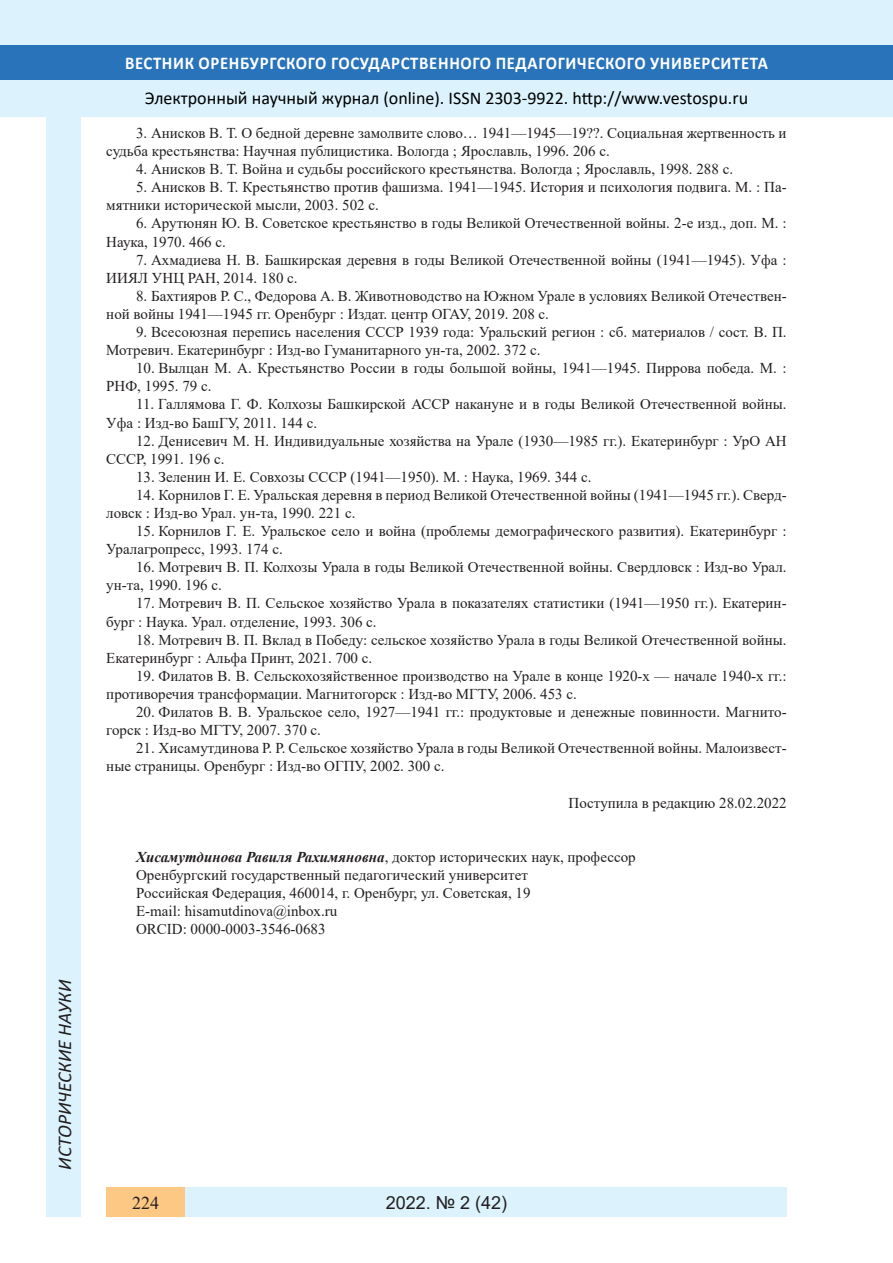
<style>
.page{position:relative;width:893px;height:1263px;background:#fff}
.page>*{position:absolute;margin:0;border:0;box-sizing:border-box;transform-origin:0 0}
.t1{font:italic 19.5px "Calibri";color:#231f20}
.t2{font:18px "Calibri";color:#000}
.t3{font:700 18px "Calibri";letter-spacing:.04em;color:#fff;scale:.93 1}
.t4{font:18px "Arial";color:#231f20}
.t5{font:700 18px "Book Antiqua";color:#231f20}
.t6{font:18px "Times New Roman";color:#231f20}
.литература{font:15px/18.1px "Times New Roman";color:#231f20}
.s1{font-weight:700;font-style:italic}
</style>
<div class="page">
<div style="left:0;top:0;width:893px;height:116px;background:#dcf2fc"></div>
<div style="left:0;top:45px;width:893px;height:34px;background:#2873ba"></div>
<div style="left:106px;top:1188px;width:681px;height:29px;background:#dcf2fc"></div>
<div style="left:106px;top:1188px;width:79px;height:29px;background:#fdc784"></div>
<div style="left:47px;top:116px;width:34px;height:1101px;background:#dcf2fc"></div>
<h1 class="t1" style="left:51px;top:1179px;width:279px;rotate:-90deg">03.00.00 БИОЛОГИЧЕСКИЕ НАУКИ</h1>
<h1 class="t1" style="left:51px;top:1170px;width:192px;rotate:-90deg">ИСТОРИЧЕСКИЕ НАУКИ</h1>
<p class="t3" style="left:125px;top:50px;width:693px">ВЕСТНИК ОРЕНБУРГСКОГО ГОСУДАРСТВЕННОГО ПЕДАГОГИЧЕСКОГО УНИВЕРСИТЕТА</p>
<p class="t2" style="left:145px;top:85px;width:605px">Электронный научный журнал (online). ISSN 2303-9922. http://www.vestospu.ru</p>
<p class="t2" style="left:388px;top:85px;width:13px">O</p>
<p class="t2" style="left:583px;top:85px;width:13px">t</p>
<p class="t2" style="left:583px;top:85px;width:13px">t</p>
<p class="литература" style="left:106px;top:123px;width:682px;text-indent:30px">3. Анисков В. Т. О бедной деревне замолвите слово… 1941—1945—19??. Социальная жертвенность и судьба крестьянства: Научная публицистика. Вологда ; Ярославль, 1996. 206 с.</p>
<p class="литература" style="left:136px;top:160px;width:598px">4. Анисков В. Т. Война и судьбы российского крестьянства. Вологда ; Ярославль, 1998. 288 с.</p>
<p class="литература" style="left:106px;top:178px;width:682px;text-indent:30px">5. Анисков В. Т. Крестьянство против фашизма. 1941—1945. История и психология подвига. М. : Па&shy;мятники исторической мысли, 2003. 502 с.</p>
<p class="литература" style="left:106px;top:214px;width:682px;text-indent:30px">6. Арутюнян Ю. В. Советское крестьянство в годы Великой Отечественной войны. 2-е изд., доп. М. :<br>Наука, 1970. 466 с.</p>
<p class="литература" style="left:106px;top:250px;width:682px;text-indent:30px">7. Ахмадиева Н. В. Башкирская деревня в годы Великой Отечественной войны (1941—1945). Уфа :<br>ИИЯЛ УНЦ РАН, 2014. 180 с.</p>
<p class="литература" style="left:106px;top:286px;width:682px;text-indent:30px">8. Бахтияров Р. С., Федорова А. В. Животноводство на Южном Урале в условиях Великой Отечествен&shy;ной войны 1941—1945 гг. Оренбург : Издат. центр ОГАУ, 2019. 208 с.</p>
<p class="литература" style="left:106px;top:322px;width:682px;text-indent:30px">9. Всесоюзная перепись населения СССР 1939 года: Уральский регион : сб. материалов / сост. В. П.<br>Мотревич. Екатеринбург : Изд-во Гуманитарного ун-та, 2002. 372 с.</p>
<p class="литература" style="left:106px;top:359px;width:682px;text-indent:30px">10. Вылцан М. А. Крестьянство России в годы большой войны, 1941—1945. Пиррова победа. М. :<br>РНФ, 1995. 79 с.</p>
<p class="литература" style="left:106px;top:395px;width:682px;text-indent:30px">11. Галлямова Г. Ф. Колхозы Башкирской АССР накануне и в годы Великой Отечественной войны.<br>Уфа : Изд-во БашГУ, 2011. 144 с.</p>
<p class="литература" style="left:106px;top:431px;width:682px;text-indent:30px">12. Денисевич М. Н. Индивидуальные хозяйства на Урале (1930—1985 гг.). Екатеринбург : УрО АН<br>СССР, 1991. 196 с.</p>
<p class="литература" style="left:136px;top:467px;width:457px">13. Зеленин И. Е. Совхозы СССР (1941—1950). М. : Наука, 1969. 344 с.</p>
<p class="литература" style="left:106px;top:485px;width:682px;text-indent:30px">14. Корнилов Г. Е. Уральская деревня в период Великой Отечественной войны (1941—1945 гг.). Сверд&shy;ловск : Изд-во Урал. ун-та, 1990. 221 с.</p>
<p class="литература" style="left:106px;top:521px;width:682px;text-indent:30px">15. Корнилов Г. Е. Уральское село и война (проблемы демографического развития). Екатеринбург :<br>Уралагропресс, 1993. 174 с.</p>
<p class="литература" style="left:106px;top:558px;width:682px;text-indent:30px">16. Мотревич В. П. Колхозы Урала в годы Великой Отечественной войны. Свердловск : Изд-во Урал. ун-та, 1990. 196 с.</p>
<p class="литература" style="left:106px;top:594px;width:682px;text-indent:30px">17. Мотревич В. П. Сельское хозяйство Урала в показателях статистики (1941—1950 гг.). Екатерин&shy;бург : Наука. Урал. отделение, 1993. 306 с.</p>
<p class="литература" style="left:106px;top:630px;width:682px;text-indent:30px">18. Мотревич В. П. Вклад в Победу: сельское хозяйство Урала в годы Великой Отечественной войны.<br>Екатеринбург : Альфа Принт, 2021. 700 с.</p>
<p class="литература" style="left:106px;top:666px;width:682px;text-indent:30px">19. Филатов В. В. Сельскохозяйственное производство на Урале в конце 1920-х — начале 1940-х гг.: противоречия трансформации. Магнитогорск : Изд-во МГТУ, 2006. 453 с.</p>
<p class="литература" style="left:106px;top:702px;width:682px;text-indent:30px">20. Филатов В. В. Уральское село, 1927—1941 гг.: продуктовые и денежные повинности. Магнито&shy;горск : Изд-во МГТУ, 2007. 370 с.</p>
<p class="литература" style="left:106px;top:739px;width:682px;text-indent:30px">21. Хисамутдинова Р. Р. Сельское хозяйство Урала в годы Великой Отечественной войны. Малоизвест&shy;ные страницы. Оренбург : Изд-во ОГПУ, 2002. 300 с.</p>
<p class="литература" style="left:569px;top:793px;width:220px">Поступила в редакцию 28.02.2022</p>
<p class="литература" style="left:136px;top:847px;width:501px"><span class="s1">Хисамутдинова Равиля Рахимяновна</span>, доктор исторических наук, профессор</p>
<p class="литература" style="left:136px;top:865px;width:393px">Оренбургский государственный педагогический университет</p>
<p class="литература" style="left:136px;top:883px;width:396px">Российская Федерация, 460014, г. Оренбург, ул. Советская, 19</p>
<p class="литература" style="left:136px;top:901px;width:203px">E-mail: hisamutdinova@inbox.ru</p>
<p class="литература" style="left:136px;top:920px;width:191px">ORCID: 0000-0003-3546-0683</p>
<p class="t5" style="left:390px;top:1190px;width:37px">2018</p>
<p class="t5" style="left:460px;top:1190px;width:45px">1 25)</p>
<p class="t4" style="left:386px;top:1190px;width:123px">2022. № 2 (42)</p>
<p class="t6" style="left:132px;top:1190px;width:28px">224</p>
<p class="t5" style="left:488px;top:1190px;width:10px">6</p>
</div>
